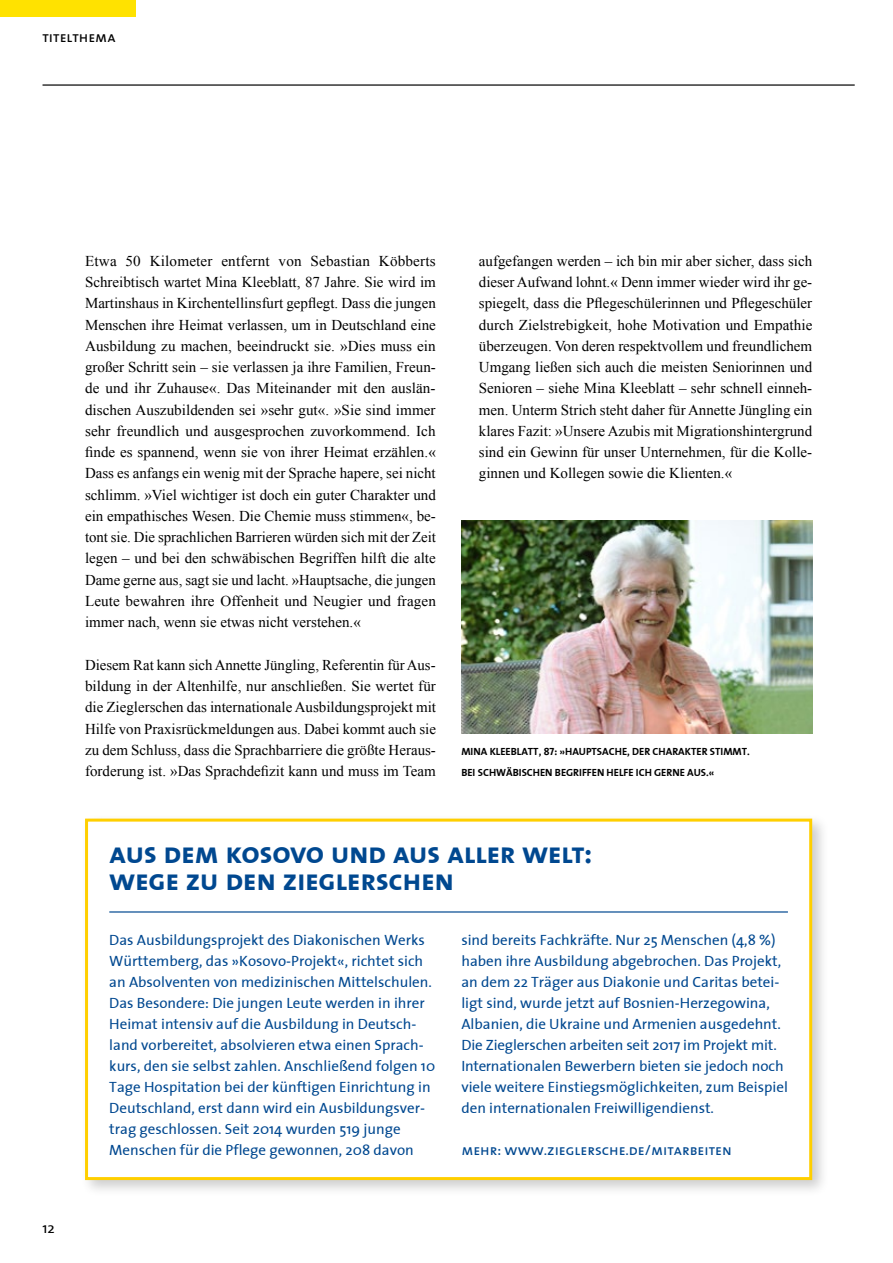
<style>
.page{position:relative;width:893px;height:1263px;background:#fff}
.page>*{position:absolute;margin:0;border:0;box-sizing:border-box;transform-origin:0 0}
.t1{font:30px/27px "The Sans Bold Caps";letter-spacing:-.015em;color:#004890}
.t2{font:15px/21.3px "Times New Roman";color:#000;text-align:justify}
.t3{font:15px/21px "The Sans";color:#004890}
.t4{font:15px "The Sans Caps";color:#004890}
.t5{font:15px "The Sans Caps";color:#000}
.t6{font:15px "The Sans";color:#000}
.t7{font:10.5px/21.3px "The Sans Bold Caps";color:#000}
</style>
<div class="page">
<div style="left:80px;top:814px;width:749px;height:383px;background:#000;opacity:.2"></div>
<div style="left:87px;top:820px;width:724px;height:358px;background:#fff"></div>
<hr style="left:109px;top:911px;width:679px;height:1px;background:#004890">
<div style="left:85px;top:819px;width:727px;height:361px;border:3px solid #ffcf00"></div>
<img style="left:461px;top:521px;width:351px;height:212px">
<div style="left:0;top:0;width:136px;height:17px;background:#ffe200"></div>
<hr style="left:43px;top:84px;width:812px;height:2px;background:#000">
<p class="t5" style="left:43px;top:24px;width:75px">titelthema</p>
<p class="t2" style="left:85px;top:250px;width:352px">Etwa 50 Kilometer entfernt von Sebastian Köbberts Schreibtisch wartet Mina Kleeblatt, 87 Jahre. Sie wird im Martinshaus in Kirchentellinsfurt gepflegt. Dass die jungen Menschen ihre Heimat verlassen, um in Deutschland eine Ausbildung zu machen, beeindruckt sie. »Dies muss ein großer Schritt sein – sie verlassen ja ihre Familien, Freun&shy;de und ihr Zuhause«. Das Miteinander mit den auslän‑ dischen Auszubildenden sei »sehr gut«. »Sie sind immer sehr freundlich und ausgesprochen zuvorkommend. Ich finde es spannend, wenn sie von ihrer Heimat erzählen.« Dass es anfangs ein wenig mit der Sprache hapere, sei nicht schlimm. »Viel wichtiger ist doch ein guter Charakter und ein empathisches Wesen. Die Chemie muss stimmen«, be&shy;tont sie. Die sprachlichen Barrieren würden sich mit der Zeit legen – und bei den schwäbischen Begriffen hilft die alte Dame gerne aus, sagt sie und lacht. »Hauptsache, die jungen Leute bewahren ihre Offenheit und Neugier und fragen immer nach, wenn sie etwas nicht verstehen.«</p>
<p class="t2" style="left:85px;top:654px;width:352px">Diesem Rat kann sich Annette Jüngling, Referentin für Aus&shy;bildung in der Altenhilfe, nur anschließen. Sie wertet für die Zieglerschen das internationale Ausbildungsprojekt mit Hilfe von Praxisrückmeldungen aus. Dabei kommt auch sie zu dem Schluss, dass die Sprachbarriere die größte Heraus&shy;forderung ist. »Das Sprachdefizit kann und muss im Team</p>
<p class="t2" style="left:479px;top:250px;width:335px">aufgefangen werden – ich bin mir aber sicher, dass sich dieser Aufwand lohnt.« Denn immer wieder wird ihr ge&shy;spiegelt, dass die Pflegeschülerinnen und Pflegeschüler durch Zielstrebigkeit, hohe Motivation und Empathie überzeugen. Von deren respektvollem und freundlichem Umgang ließen sich auch die meisten Seniorinnen und Senioren – siehe Mina Kleeblatt – sehr schnell einneh&shy;men. Unterm Strich steht daher für Annette Jüngling ein klares Fazit: »Unsere Azubis mit Migrationshintergrund sind ein Gewinn für unser Unternehmen, für die Kolle&shy;ginnen und Kollegen sowie die Klienten.«</p>
<p class="t7" style="left:461px;top:740px;width:290px">MINA KLEEBLATT, 87: »HAUPTSACHE, DER CHARAKTER STIMMT.<br>BEI SCHWÄBISCHEN BEGRIFFEN HELFE ICH GERNE AUS.«</p>
<h1 class="t1" style="left:109px;top:839px;width:485px">aus dem kosovo und aus aller welt: wege zu den zieglerschen</h1>
<p class="t6" style="left:43px;top:1215px;width:14px">12</p>
<p class="t3" style="left:109px;top:929px;width:327px">Das Ausbildungsprojekt des Diakonischen Werks Württemberg, das »Kosovo-Projekt«, richtet sich an Absolventen von medizinischen Mittelschulen.<br>Das Besondere: Die jungen Leute werden in ihrer Heimat intensiv auf die Ausbildung in Deutsch&shy;land vorbereitet, absolvieren etwa einen Sprach&shy;kurs, den sie selbst zahlen. Anschließend folgen 10<br>Tage Hospitation bei der künftigen Einrichtung in Deutschland, erst dann wird ein Ausbildungsver&shy;trag geschlossen. Seit 2014 wurden 519 junge Menschen für die Pflege gewonnen, 208 davon</p>
<p class="t3" style="left:461px;top:929px;width:328px">sind bereits Fachkräfte. Nur 25 Menschen (4,8 %) haben ihre Ausbildung abgebrochen. Das Projekt, an dem 22 Träger aus Diakonie und Caritas betei&shy;ligt sind, wurde jetzt auf Bosnien-Herzegowina, Albanien, die Ukraine und Armenien ausgedehnt.<br>Die Zieglerschen arbeiten seit 2017 im Projekt mit.<br>Internationalen Bewerbern bieten sie jedoch noch viele weitere Einstiegsmöglichkeiten, zum Beispiel den internationalen Freiwilligendienst.</p>
<p class="t4" style="left:461px;top:1137px;width:272px">mehr: www.zieglersche.de/mitarbeiten</p>
</div>
